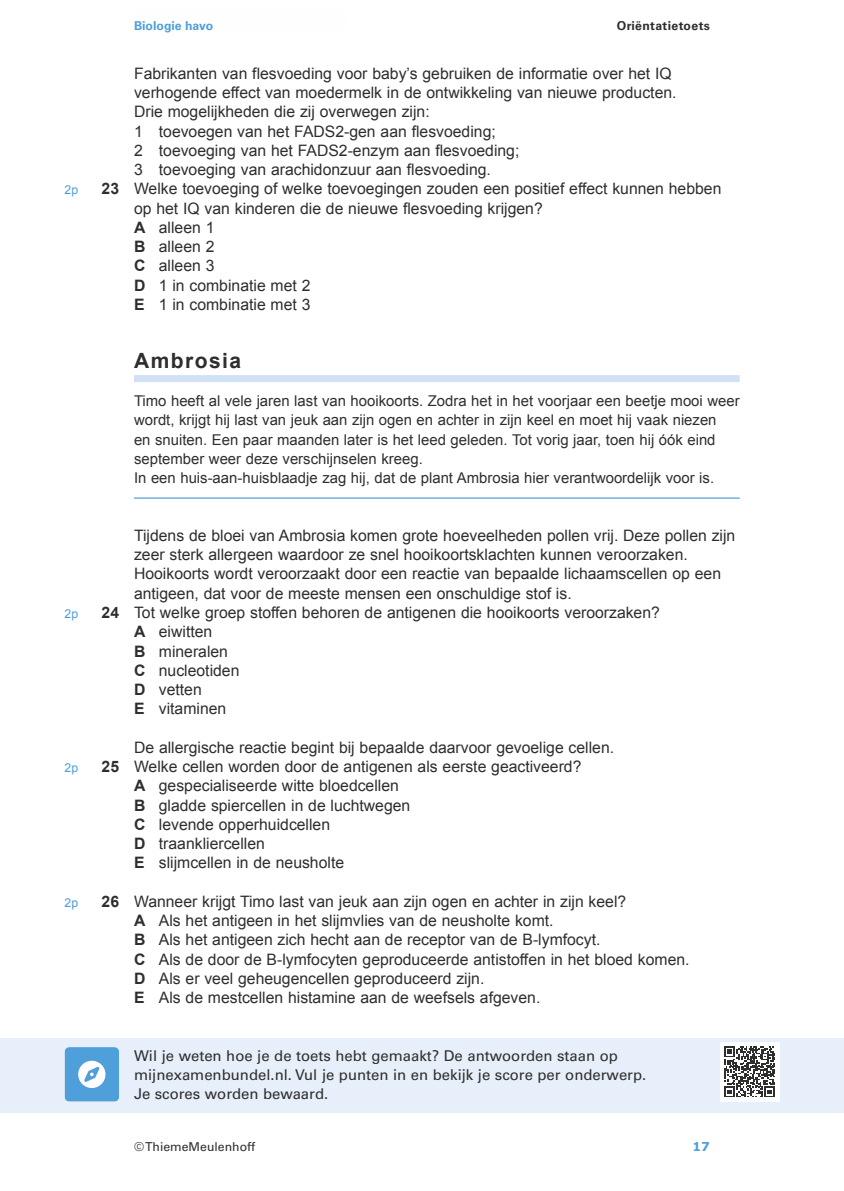
<style>
.page{position:relative;width:844px;height:1191px;background:#fff}
.page>*{position:absolute;margin:0;border:0;box-sizing:border-box;transform-origin:0 0}
.t1{font:700 21px "Arial";letter-spacing:.07em;color:#2e2e2d}
.t2{font:15.75px/19.2px "Arial";color:#2e2e2d}
.t3{font:14.88px/19.2px "Arial";color:#2e2e2d}
.t4{font:14.88px/18.7px "Univers LT Std";color:#2e2e2d}
.t5{font:12.25px "Univers LT Std";color:#2e2e2d}
.t6{font:700 12.25px "Univers LT Std";letter-spacing:.03em;color:#2e2e2d}
.t7{font:700 12.25px "Univers LT Std";color:#4f9fda}
.t8{font:12.25px "Arial";color:#4f9fda}
.t9{font:700 12.25px "Verdana";color:#4f9fda}
.s1{font-weight:700}
</style>
<div class="page">
<div style="left:134px;top:375px;width:605px;height:7px;background:#d0e1f5"></div>
<hr style="left:134px;top:497px;width:605px;height:2px;background:#4f9fda">
<div style="left:0;top:1038px;width:843px;height:74px;background:#e7effa"></div>
<svg style="left:64px;top:1047px;width:55px;height:54px;background:#6eb0e0"></svg>
<div style="left:719px;top:1042px;width:60px;height:59px;background:#fefefe"></div>
<svg style="left:724px;top:1046px;width:51px;height:51px"></svg>
<p class="t7" style="left:134px;top:18px;width:81px">Biologie havo</p>
<p class="t6" style="left:616px;top:18px;width:94px">Oriëntatietoets</p>
<p class="t2" style="left:134px;top:64px;width:544px">Fabrikanten van flesvoeding voor baby’s gebruiken de informatie over het IQ verhogende effect van moedermelk in de ontwikkeling van nieuwe producten.<br>Drie mogelijkheden die zij overwegen zijn:<br>1 toevoegen van het FADS2-gen aan flesvoeding;<br>2 toevoeging van het FADS2-enzym aan flesvoeding;<br>3 toevoeging van arachidonzuur aan flesvoeding.</p>
<p class="t8" style="left:64px;top:182px;width:15px">2p</p>
<p class="t2" style="left:134px;top:179px;width:588px;text-indent:-32px"><span class="s1">23</span> Welke toevoeging of welke toevoegingen zouden een positief effect kunnen hebben op het IQ van kinderen die de nieuwe flesvoeding krijgen?<br><span class="s1">A</span> alleen 1<br><span class="s1">B</span> alleen 2<br><span class="s1">C</span> alleen 3<br><span class="s1">D</span> 1 in combinatie met 2<br><span class="s1">E</span> 1 in combinatie met 3</p>
<h1 class="t1" style="left:134px;top:346px;width:109px">Ambrosia</h1>
<p class="t3" style="left:134px;top:391px;width:607px">Timo heeft al vele jaren last van hooikoorts. Zodra het in het voorjaar een beetje mooi weer wordt, krijgt hij last van jeuk aan zijn ogen en achter in zijn keel en moet hij vaak niezen<br>en snuiten. Een paar maanden later is het leed geleden. Tot vorig jaar, toen hij óók eind september weer deze verschijnselen kreeg.<br>In een huis-aan-huisblaadje zag hij, dat de plant Ambrosia hier verantwoordelijk voor is.</p>
<p class="t2" style="left:134px;top:526px;width:602px">Tijdens de bloei van Ambrosia komen grote hoeveelheden pollen vrij. Deze pollen zijn zeer sterk allergeen waardoor ze snel hooikoortsklachten kunnen veroorzaken.<br>Hooikoorts wordt veroorzaakt door een reactie van bepaalde lichaamscellen op een antigeen, dat voor de meeste mensen een onschuldige stof is.</p>
<p class="t8" style="left:64px;top:605px;width:15px">2p</p>
<p class="t2" style="left:134px;top:603px;width:527px;text-indent:-32px"><span class="s1">24</span> Tot welke groep stoffen behoren de antigenen die hooikoorts veroorzaken?<br><span class="s1">A</span> eiwitten<br><span class="s1">B</span> mineralen<br><span class="s1">C</span> nucleotiden<br><span class="s1">D</span> vetten<br><span class="s1">E</span> vitaminen</p>
<p class="t2" style="left:134px;top:738px;width:481px">De allergische reactie begint bij bepaalde daarvoor gevoelige cellen.</p>
<p class="t8" style="left:64px;top:759px;width:15px">2p</p>
<p class="t2" style="left:134px;top:757px;width:449px;text-indent:-32px"><span class="s1">25</span> Welke cellen worden door de antigenen als eerste geactiveerd?<br><span class="s1">A</span> gespecialiseerde witte bloedcellen<br><span class="s1">B</span> gladde spiercellen in de luchtwegen<br><span class="s1">C</span> levende opperhuidcellen<br><span class="s1">D</span> traankliercellen<br><span class="s1">E</span> slijmcellen in de neusholte</p>
<p class="t8" style="left:64px;top:894px;width:15px">2p</p>
<p class="t2" style="left:134px;top:892px;width:557px;text-indent:-32px"><span class="s1">26</span> Wanneer krijgt Timo last van jeuk aan zijn ogen en achter in zijn keel?<br><span class="s1">A</span> Als het antigeen in het slijmvlies van de neusholte komt.<br><span class="s1">B</span> Als het antigeen zich hecht aan de receptor van de B-lymfocyt.<br><span class="s1">C</span> Als de door de B-lymfocyten geproduceerde antistoffen in het bloed komen.<br><span class="s1">D</span> Als er veel geheugencellen geproduceerd zijn.<br><span class="s1">E</span> Als de mestcellen histamine aan de weefsels afgeven.</p>
<p class="t4" style="left:134px;top:1046px;width:513px">Wil je weten hoe je de toets hebt gemaakt? De antwoorden staan op mijnexamenbundel.nl. Vul je punten in en bekijk je score per onderwerp.<br>Je scores worden bewaard.</p>
<p class="t5" style="left:134px;top:1139px;width:122px">© ThiemeMeulenhoff</p>
<p class="t9" style="left:692px;top:1138px;width:19px">17</p>
</div>
